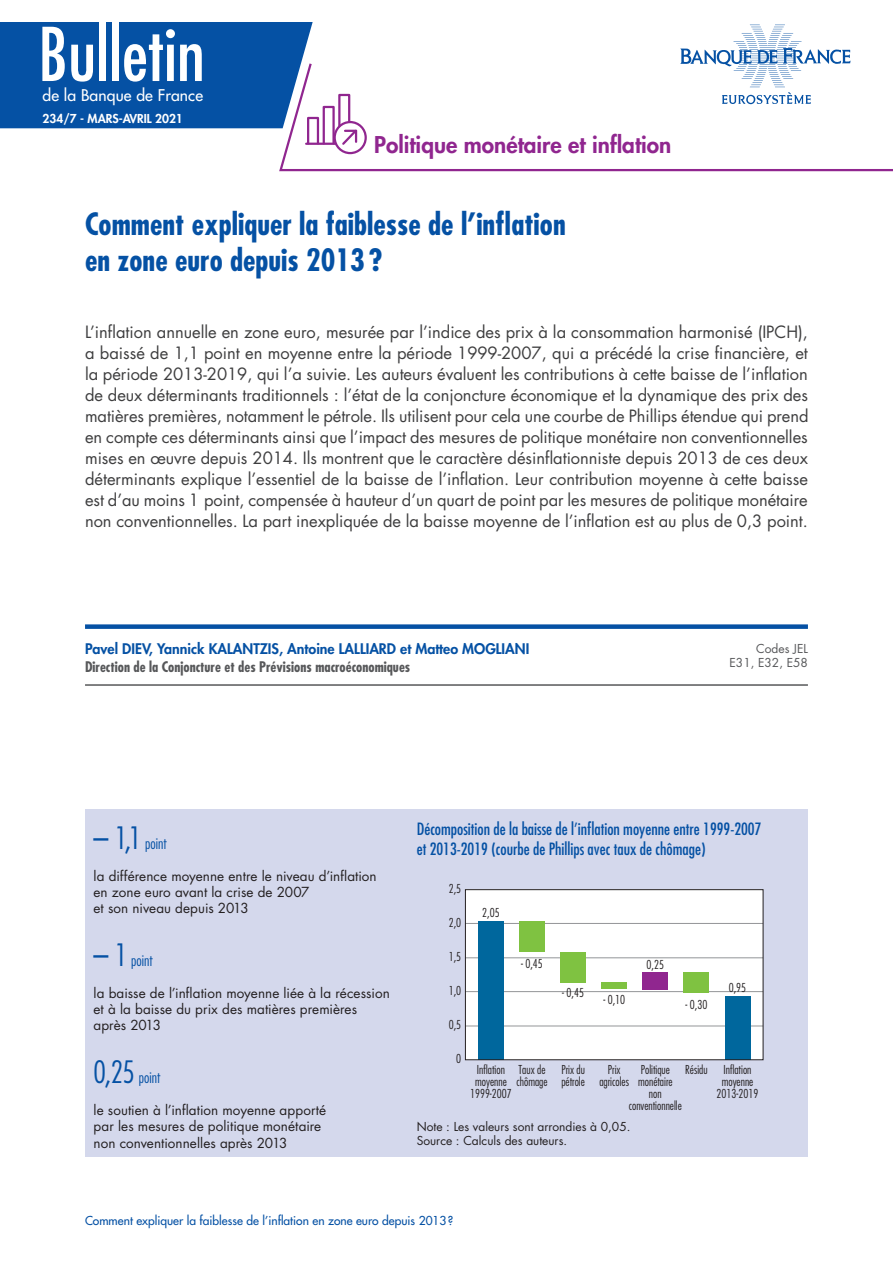
<style>
.page{position:relative;width:893px;height:1263px;background:#fff}
.page>*{position:absolute;margin:0;border:0;box-sizing:border-box;transform-origin:0 0}
.t1{font:condensed 72px "Futura Std";color:#fff}
.t2{font:700 condensed 30px/36px "Futura Std";color:#0551a4}
.t3{font:800 22.5px "Futura Std";color:#90268f}
.t4{font:16.5px/21px "Futura Std";color:#3e3e3f;text-align:justify}
.t5{font:condensed 16.5px/19.8px "Futura Std";color:#0551a4}
.t6{font:500 15.75px "Futura Std";letter-spacing:.01em;color:#fff}
.t7{font:300 condensed 15px "Futura Std";letter-spacing:.005em;color:#0551a4}
.t8{font:800 14.25px "Futura Std";color:#0551a4}
.t9{font:700 condensed 14.25px "Futura Std";color:#57585a}
.t10{font:13.5px/16.2px "Futura Std";letter-spacing:.005em;color:#231f20}
.t11{font:300 condensed 12px/12px "Futura Std";color:#231f20;text-align:center}
.t12{font:500 12px "Futura Std";color:#0551a4}
.t13{font:12px/14.4px "Futura Std";color:#231f20}
.t14{font:800 12px "Futura Std";color:#fff}
.t15{font:12px/14.4px "Futura Std";color:#57585a;text-align:right}
.s1{font-size:30px}
</style>
<div class="page">
<svg style="left:278px;top:104px;width:615px;height:67px"></svg>
<svg style="left:680px;top:25px;width:171px;height:79px"></svg>
<hr style="left:306px;top:143px;width:29px;height:2px;background:#90268f">
<div style="left:307px;top:117px;width:12px;height:27px;border:2px solid #90268f"></div>
<div style="left:323px;top:106px;width:12px;height:38px;border:2px solid #90268f"></div>
<div style="left:334px;top:121px;width:33px;height:33px;border:2px solid #90268f;border-radius:50%"></div>
<svg style="left:337px;top:93px;width:22px;height:54px"></svg>
<div style="left:0;top:22px;width:313px;height:106px;background:#0551a4"></div>
<div style="left:85px;top:809px;width:723px;height:348px;background:#d4d8ec"></div>
<div style="left:465px;top:890px;width:298px;height:170px;background:#fff"></div>
<hr style="left:465px;top:923px;width:298px;height:1px;background:#939598">
<hr style="left:465px;top:957px;width:298px;height:1px;background:#939598">
<hr style="left:465px;top:991px;width:298px;height:1px;background:#939598">
<hr style="left:465px;top:1026px;width:298px;height:1px;background:#939598">
<div style="left:478px;top:921px;width:26px;height:139px;background:#00679d"></div>
<div style="left:519px;top:921px;width:26px;height:31px;background:#7fc241"></div>
<div style="left:560px;top:952px;width:26px;height:30px;background:#7fc241"></div>
<div style="left:601px;top:982px;width:26px;height:7px;background:#7fc241"></div>
<div style="left:643px;top:972px;width:25px;height:17px;background:#90268f"></div>
<div style="left:684px;top:972px;width:25px;height:21px;background:#7fc241"></div>
<div style="left:725px;top:996px;width:25px;height:64px;background:#00679d"></div>
<div style="left:465px;top:889px;width:298px;height:171px;border:1px solid #231f20"></div>
<div style="left:85px;top:624px;width:723px;height:5px;background:#0551a4"></div>
<hr style="left:85px;top:684px;width:723px;height:2px;background:#57585a">
<h1 class="t1" style="left:38px;top:11px;width:168px">Bulletin</h1>
<p class="t6" style="left:43px;top:85px;width:162px">de la Banque de France</p>
<p class="t14" style="left:43px;top:111px;width:142px">234/7 - MARS-AVRIL 2021</p>
<h3 class="t3" style="left:374px;top:131px;width:299px">Politique monétaire et inflation</h3>
<h2 class="t2" style="left:85px;top:206px;width:482px">Comment expliquer la faiblesse de l’inflation en zone euro depuis 2013 ?</h2>
<p class="t4" style="left:85px;top:322px;width:725px">L’inflation annuelle en zone euro, mesurée par l’indice des prix à la consommation harmonisé (IPCH), a baissé de 1,1 point en moyenne entre la période 1999-2007, qui a précédé la crise financière, et la période 2013-2019, qui l’a suivie. Les auteurs évaluent les contributions à cette baisse de l’inflation de deux déterminants traditionnels : l’état de la conjoncture économique et la dynamique des prix des matières premières, notamment le pétrole. Ils utilisent pour cela une courbe de Phillips étendue qui prend en compte ces déterminants ainsi que l’impact des mesures de politique monétaire non conventionnelles mises en œuvre depuis 2014. Ils montrent que le caractère désinflationniste depuis 2013 de ces deux déterminants explique l’essentiel de la baisse de l’inflation. Leur contribution moyenne à cette baisse est d’au moins 1 point, compensée à hauteur d’un quart de point par les mesures de politique monétaire non conventionnelles. La part inexpliquée de la baisse moyenne de l’inflation est au plus de 0,3 point.</p>
<p class="t8" style="left:85px;top:640px;width:446px">Pavel DIEV, Yannick KALANTZIS, Antoine LALLIARD et Matteo MOGLIANI</p>
<p class="t9" style="left:85px;top:657px;width:327px">Direction de la Conjoncture et des Prévisions macroéconomiques</p>
<p class="t15" style="left:730px;top:641px;width:80px">Codes JEL<br>E31, E32, E58</p>
<p class="t7" style="left:94px;top:834px;width:75px"><span class="s1">– 1,1</span> point</p>
<p class="t10" style="left:94px;top:868px;width:285px">la différence moyenne entre le niveau d’inflation en zone euro avant la crise de 2007<br>et son niveau depuis 2013</p>
<p class="t7" style="left:94px;top:951px;width:61px"><span class="s1">– 1</span> point</p>
<p class="t10" style="left:94px;top:985px;width:298px">la baisse de l’inflation moyenne liée à la récession et à la baisse du prix des matières premières après 2013</p>
<p class="t7" style="left:94px;top:1068px;width:68px"><span class="s1">0,25</span> point</p>
<p class="t10" style="left:94px;top:1102px;width:234px">le soutien à l’inflation moyenne apporté par les mesures de politique monétaire non conventionnelles après 2013</p>
<p class="t5" style="left:417px;top:819px;width:346px">Décomposition de la baisse de l’inflation moyenne entre 1999‑2007 et 2013‑2019 (courbe de Phillips avec taux de chômage)</p>
<p class="t11" style="left:449px;top:883px;width:14px">2,5</p>
<p class="t11" style="left:449px;top:917px;width:14px">2,0</p>
<p class="t11" style="left:449px;top:951px;width:14px">1,5</p>
<p class="t11" style="left:449px;top:985px;width:14px">1,0</p>
<p class="t11" style="left:449px;top:1019px;width:14px">0,5</p>
<p class="t11" style="left:456px;top:1053px;width:6px">0</p>
<p class="t11" style="left:482px;top:906px;width:19px">2,05</p>
<p class="t11" style="left:521px;top:958px;width:23px">- 0,45</p>
<p class="t11" style="left:562px;top:986px;width:23px">- 0,45</p>
<p class="t11" style="left:603px;top:994px;width:23px">- 0,10</p>
<p class="t11" style="left:647px;top:958px;width:19px">0,25</p>
<p class="t11" style="left:685px;top:998px;width:23px">- 0,30</p>
<p class="t11" style="left:729px;top:981px;width:19px">0,95</p>
<p class="t11" style="left:470px;top:1063px;width:43px">Inflation moyenne<br>1999-2007</p>
<p class="t11" style="left:516px;top:1063px;width:33px;text-align:left">Taux de chômage</p>
<p class="t11" style="left:561px;top:1063px;width:25px;text-align:left">Prix du pétrole</p>
<p class="t11" style="left:629px;top:1063px;width:55px">Politique monétaire<br>non conventionnelle</p>
<p class="t11" style="left:599px;top:1063px;width:31px">Prix agricoles</p>
<p class="t11" style="left:685px;top:1063px;width:24px">Résidu</p>
<p class="t11" style="left:717px;top:1063px;width:43px">Inflation moyenne<br>2013-2019</p>
<p class="t13" style="left:417px;top:1119px;width:215px">Note : Les valeurs sont arrondies à 0,05.<br>Source : Calculs des auteurs.</p>
<p class="t12" style="left:85px;top:1213px;width:370px">Comment expliquer la faiblesse de l’inflation en zone euro depuis 2013?</p>
</div>
